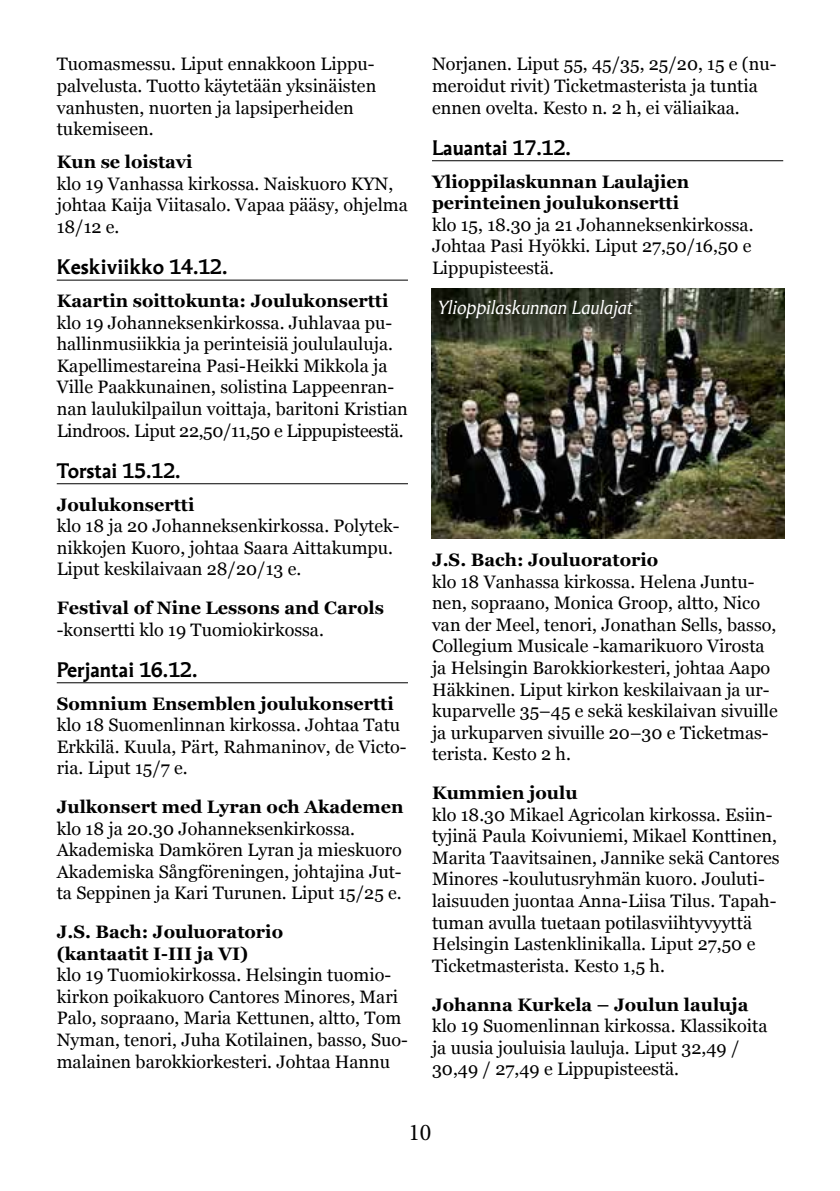
<style>
.page{position:relative;width:840px;height:1191px;background:#fff}
.page>*{position:absolute;margin:0;border:0;box-sizing:border-box;transform-origin:0 0}
.t1{font:24px "Minion Pro";color:#000}
.t2{font:700 20px "Martti";color:#000}
.t3{font:18px/21.6px "Georgia";color:#000}
.t4{font:700 18px/21.6px "Georgia";color:#000}
.t5{font:italic 18px "Martti";color:#fff}
</style>
<div class="page">
<hr style="left:57px;top:280px;width:351px;height:1px;background:#000">
<hr style="left:57px;top:483px;width:351px;height:1px;background:#000">
<hr style="left:57px;top:682px;width:351px;height:1px;background:#000">
<hr style="left:432px;top:160px;width:350px;height:1px;background:#000">
<img style="left:431px;top:288px;width:352px;height:251px">
<p class="t3" style="left:57px;top:54px;width:321px">Tuomasmessu. Liput ennakkoon Lippu&shy;palvelusta. Tuotto käytetään yksinäisten vanhusten, nuorten ja lapsiperheiden tukemiseen.</p>
<p class="t4" style="left:57px;top:151px;width:137px">Kun se loistavi</p>
<p class="t3" style="left:57px;top:173px;width:352px">klo 19 Vanhassa kirkossa. Naiskuoro KYN, johtaa Kaija Viitasalo. Vapaa pääsy, ohjelma<br>18/12 e.</p>
<p class="t2" style="left:57px;top:253px;width:172px">Keskiviikko 14.12.</p>
<p class="t4" style="left:57px;top:290px;width:333px">Kaartin soittokunta: Joulukonsertti</p>
<p class="t3" style="left:57px;top:312px;width:352px">klo 19 Johanneksenkirkossa. Juhlavaa pu&shy;hallinmusiikkia ja perinteisiä joululauluja.<br>Kapellimestareina Pasi-Heikki Mikkola ja Ville Paakkunainen, solistina Lappeenran&shy;nan laulukilpailun voittaja, baritoni Kristian Lindroos. Liput 22,50/11,50 e Lippupisteestä.</p>
<p class="t2" style="left:57px;top:457px;width:125px">Torstai 15.12.</p>
<p class="t4" style="left:57px;top:493px;width:139px">Joulukonsertti</p>
<p class="t3" style="left:57px;top:515px;width:344px">klo 18 ja 20 Johanneksenkirkossa. Polytek&shy;nikkojen Kuoro, johtaa Saara Aittakumpu.<br>Liput keskilaivaan 28/20/13 e.</p>
<p class="t4" style="left:57px;top:597px;width:328px">Festival of Nine Lessons and Carols</p>
<p class="t3" style="left:57px;top:619px;width:268px">-konsertti klo 19 Tuomiokirkossa.</p>
<p class="t2" style="left:57px;top:656px;width:142px">Perjantai 16.12.</p>
<p class="t4" style="left:57px;top:692px;width:338px">Somnium Ensemblen joulukonsertti</p>
<p class="t3" style="left:57px;top:714px;width:351px">klo 18 Suomenlinnan kirkossa. Johtaa Tatu<br>Erkkilä. Kuula, Pärt, Rahmaninov, de Victo&shy;ria. Liput 15/7 e.</p>
<p class="t4" style="left:57px;top:796px;width:348px">Julkonsert med Lyran och Akademen</p>
<p class="t3" style="left:57px;top:818px;width:346px">klo 18 ja 20.30 Johanneksenkirkossa.<br>Akademiska Damkören Lyran ja mieskuoro Akademiska Sångföreningen, johtajina Jut&shy;ta Seppinen ja Kari Turunen. Liput 15/25 e.</p>
<p class="t4" style="left:57px;top:921px;width:228px">J.S. Bach: Jouluoratorio (kantaatit I-III ja VI)</p>
<p class="t3" style="left:57px;top:964px;width:352px">klo 19 Tuomiokirkossa. Helsingin tuomio&shy;kirkon poikakuoro Cantores Minores, Mari Palo, sopraano, Maria Kettunen, altto, Tom Nyman, tenori, Juha Kotilainen, basso, Suo&shy;malainen barokkiorkesteri. Johtaa Hannu</p>
<p class="t3" style="left:432px;top:54px;width:346px">Norjanen. Liput 55, 45/35, 25/20, 15 e (nu&shy;meroidut rivit) Ticketmasterista ja tuntia ennen ovelta. Kesto n. 2 h, ei väliaikaa.</p>
<p class="t2" style="left:432px;top:134px;width:140px">Lauantai 17.12.</p>
<p class="t4" style="left:432px;top:170px;width:259px">Ylioppilaskunnan Laulajien perinteinen joulukonsertti</p>
<p class="t3" style="left:432px;top:214px;width:323px;text-align:justify">klo 15, 18.30 ja 21 Johanneksenkirkossa.<br>Johtaa Pasi Hyökki. Liput 27,50/16,50 e Lippupisteestä.</p>
<p class="t5" style="left:437px;top:296px;width:197px">Ylioppilaskunnan Laulajat</p>
<p class="t4" style="left:432px;top:549px;width:228px">J.S. Bach: Jouluoratorio</p>
<p class="t3" style="left:432px;top:571px;width:347px">klo 18 Vanhassa kirkossa. Helena Juntu&shy;nen, sopraano, Monica Groop, altto, Nico van der Meel, tenori, Jonathan Sells, basso, Collegium Musicale -kamarikuoro Virosta ja Helsingin Barokkiorkesteri, johtaa Aapo Häkkinen. Liput kirkon keskilaivaan ja ur&shy;kuparvelle 35–45 e sekä keskilaivan sivuille ja urkuparven sivuille 20–30 e Ticketmas&shy;terista. Kesto 2 h.</p>
<p class="t4" style="left:432px;top:782px;width:147px">Kummien joulu</p>
<p class="t3" style="left:432px;top:804px;width:349px">klo 18.30 Mikael Agricolan kirkossa. Esiin&shy;tyjinä Paula Koivuniemi, Mikael Konttinen, Marita Taavitsainen, Jannike sekä Cantores Minores -koulutusryhmän kuoro. Jouluti&shy;laisuuden juontaa Anna-Liisa Tilus. Tapah&shy;tuman avulla tuetaan potilasviihtyvyyttä Helsingin Lastenklinikalla. Liput 27,50 e Ticketmasterista. Kesto 1,5 h.</p>
<p class="t4" style="left:432px;top:993px;width:318px">Johanna Kurkela – Joulun lauluja</p>
<p class="t3" style="left:432px;top:1015px;width:337px">klo 19 Suomenlinnan kirkossa. Klassikoita ja uusia jouluisia lauluja. Liput 32,49 /<br>30,49 / 27,49 e Lippupisteestä.</p>
<h1 class="t1" style="left:408px;top:1116px;width:25px">10</h1>
</div>
